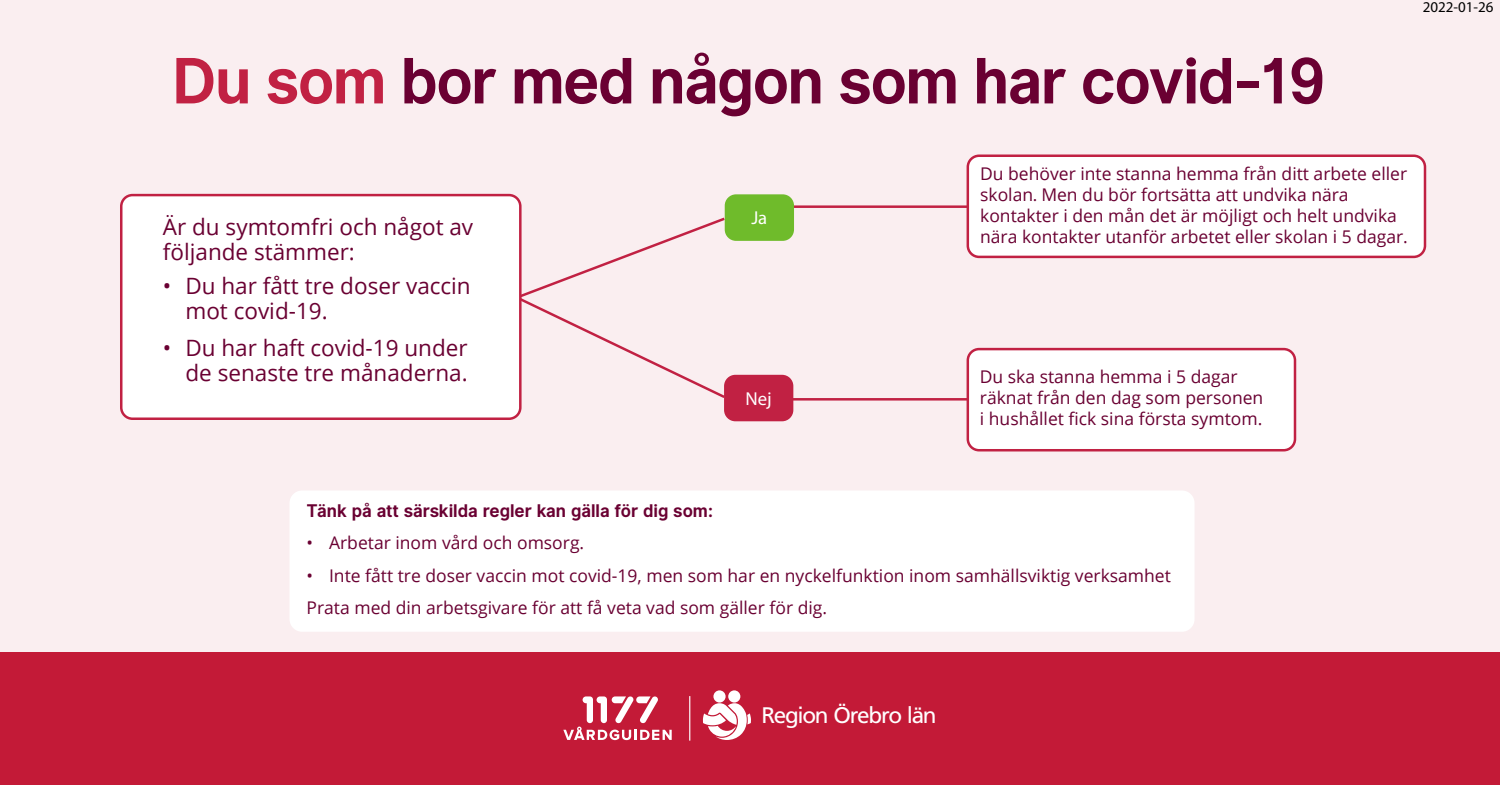
<style>
.page{position:relative;width:1500px;height:785px;background:#fff}
.page>*{position:absolute;margin:0;border:0;box-sizing:border-box;transform-origin:0 0}
.t1{font:700 62.5px "Inter UI";letter-spacing:-.025em;color:#6a0032}
.t2{font:22.5px/25px "Open Sans";color:#6a0032}
.t3{font:22.5px "Frutiger LT Std";letter-spacing:-.06em;color:#fff}
.t4{font:18.75px "Myriad Pro";color:#fff}
.t5{font:17.5px/21px "Open Sans";color:#6a0032}
.t6{font:700 17.5px "Inter UI";color:#6a0032}
.t7{font:15px "Myriad Pro";color:#000}
.s1{color:#c12143}
.s2{font-family:"Myriad Pro"}
</style>
<div class="page">
<div style="left:0;top:0;width:1500px;height:652px;background:#faeef0"></div>
<div style="left:0;top:652px;width:1500px;height:133px;background:#c31a37"></div>
<div style="left:724px;top:375px;width:69px;height:46px;background:#c12143;border-radius:11px"></div>
<div style="left:522px;top:216px;width:206px;height:184px;background:#faeef0"></div>
<div style="left:121px;top:195px;width:399px;height:224px;background:#fff;border-radius:11px"></div>
<div style="left:120px;top:194px;width:402px;height:226px;border:2px solid #c12143;border-radius:11px"></div>
<hr style="left:782px;top:205px;width:230px;height:3px;background:#c12143">
<div style="left:725px;top:194px;width:69px;height:47px;background:#6fbb2b;border-radius:11px"></div>
<div style="left:968px;top:156px;width:457px;height:101px;background:#fff;border-radius:11px"></div>
<div style="left:967px;top:155px;width:459px;height:103px;border:2px solid #c12143;border-radius:11px"></div>
<hr style="left:782px;top:398px;width:230px;height:3px;background:#c12143">
<div style="left:968px;top:349px;width:327px;height:101px;background:#fff;border-radius:11px"></div>
<div style="left:967px;top:348px;width:329px;height:103px;border:2px solid #c12143;border-radius:11px"></div>
<div style="left:291px;top:492px;width:902px;height:139px;background:#fff;border-radius:11px"></div>
<div style="left:290px;top:491px;width:905px;height:141px;border:2px solid #fff;border-radius:11px"></div>
<svg style="left:563px;top:696px;width:109px;height:44px"></svg>
<hr style="left:689px;top:696px;width:1px;height:45px;background:#fff">
<svg style="left:713px;top:690px;width:13px;height:13px"></svg>
<div style="left:728px;top:690px;width:12px;height:13px;background:#fff;border-radius:50%"></div>
<svg style="left:703px;top:703px;width:48px;height:37px"></svg>
<h1 class="t1" style="left:172px;top:38px;width:1155px"><span class="s1">Du som</span> bor med någon som har covid-19</h1>
<p class="t7" style="left:1423px;top:-2px;width:72px">2022-01-26</p>
<p class="t2" style="left:163px;top:214px;width:312px">Är du symtomfri och något av följande stämmer:</p>
<p class="t2" style="left:185px;top:272px;width:287px;text-indent:-22px">• Du har fått tre doser vaccin mot covid-19.</p>
<p class="t2" style="left:163px;top:335px;width:306px;text-align:right">• Du har haft covid-19 under de senaste tre månaderna.</p>
<p class="t4" style="left:751px;top:207px;width:17px">Ja</p>
<p class="t4" style="left:746px;top:387px;width:28px">Nej</p>
<p class="t5" style="left:980px;top:163px;width:429px">Du behöver inte stanna hemma från ditt arbete eller skolan<span class="s2">.</span> Men du bör fortsätta att undvika nära kontakter i den mån det är möjligt och helt undvika nära kontakter utanför arbetet eller skolan i 5 dagar.</p>
<p class="t5" style="left:980px;top:366px;width:285px">Du ska stanna hemma i 5 dagar räknat från den dag som personen i hushållet fick sina första symtom.</p>
<p class="t6" style="left:307px;top:499px;width:408px">Tänk på att särskilda regler kan gälla för dig som:</p>
<p class="t5" style="left:307px;top:532px;width:279px">• Arbetar inom vård och omsorg.</p>
<p class="t5" style="left:307px;top:559px;width:866px;line-height:32.5px">• Inte fått tre doser vaccin mot covid-19, men som har en nyckelfunktion inom samhällsviktig verksamhet<br>Prata med din arbetsgivare för att få veta vad som gäller för dig.</p>
<p class="t3" style="left:762px;top:702px;width:177px">Region Örebro län</p>
</div>
